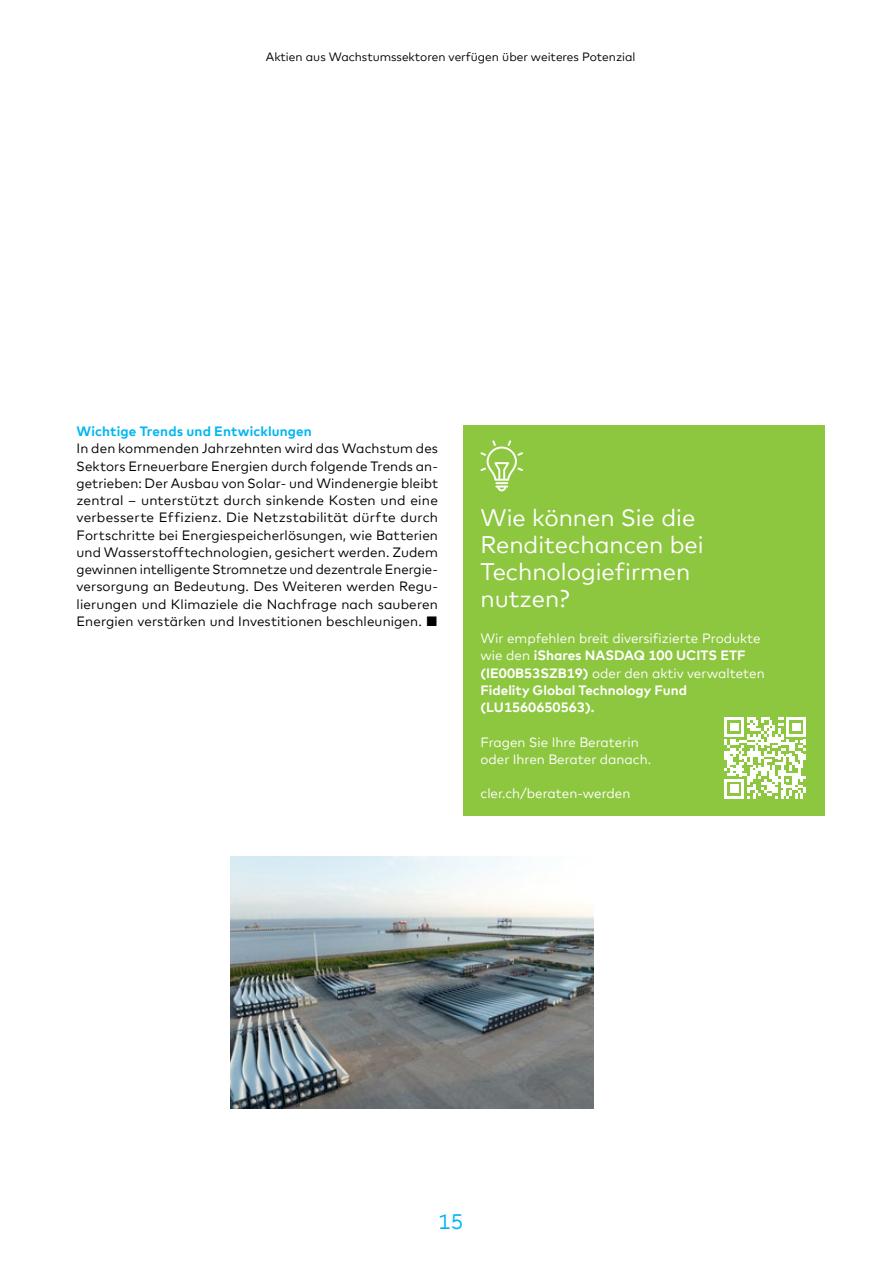
<style>
.page{position:relative;width:893px;height:1263px;background:#fff}
.page>*{position:absolute;margin:0;border:0;box-sizing:border-box;transform-origin:0 0}
.t1{font:24px/27px "Cler Mark Text";color:#fff}
.t2{font:21px "Cler Mark Text";color:#00b7f1}
.t3{font:13.5px/17.2px "Cler Mark Text";letter-spacing:.01em;color:#000}
.t4{font:700 13.5px/17.2px "Cler Mark Text";color:#fff}
.t5{font:13.5px/17.2px "Cler Mark Text";color:#fff}
.t6{font:700 13.5px "Cler Mark Text";letter-spacing:.01em;color:#00b7f1}
.t7{font:12px "Cler Mark Text";color:#000}
.s1{font-weight:400}
</style>
<div class="page">
<img style="left:231px;top:857px;width:362px;height:252px">
<div style="left:463px;top:425px;width:362px;height:391px;background:#8dc63f"></div>
<svg style="left:480px;top:440px;width:43px;height:51px"></svg>
<svg style="left:725px;top:717px;width:81px;height:82px"></svg>
<p class="t7" style="left:266px;top:47px;width:371px">Aktien aus Wachstumssektoren verfügen über weiteres Potenzial</p>
<p class="t6" style="left:77px;top:421px;width:237px">Wichtige Trends und Entwicklungen</p>
<p class="t3" style="left:77px;top:439px;width:363px">In den kommenden Jahrzehnten wird das Wachstum des Sektors Erneuerbare Energien durch folgende Trends an&shy;getrieben: Der Ausbau von Solar- und Windenergie bleibt zentral – unterstützt durch sinkende Kosten und eine verbesserte Effizienz. Die Netzstabilität dürfte durch Fortschritte bei Energiespeicherlösungen, wie Batterien und Wasserstofftechnologien, gesichert werden. Zudem gewinnen intelligente Stromnetze und dezentrale Energie&shy;versorgung an Bedeutung. Des Weiteren werden Regu&shy;lierungen und Klimaziele die Nachfrage nach sauberen Energien verstärken und Investitionen beschleunigen. ■</p>
<h1 class="t1" style="left:480px;top:502px;width:225px">Wie können Sie die<br>Renditechancen bei<br>Technologiefirmen nutzen?</h1>
<p class="t4" style="left:480px;top:628px;width:286px"><span class="s1">Wir empfehlen breit diversifizierte Produkte wie den</span> iShares NASDAQ 100 UCITS ETF (IE00B53SZB19) <span class="s1">oder den aktiv verwalteten </span>Fidelity Global Technology Fund (LU1560650563).</p>
<p class="t5" style="left:480px;top:732px;width:172px">Fragen Sie Ihre Beraterin oder Ihren Berater danach.</p>
<p class="t5" style="left:480px;top:784px;width:151px">cler.ch/beraten-werden</p>
<h2 class="t2" style="left:438px;top:1206px;width:27px">15</h2>
</div>
